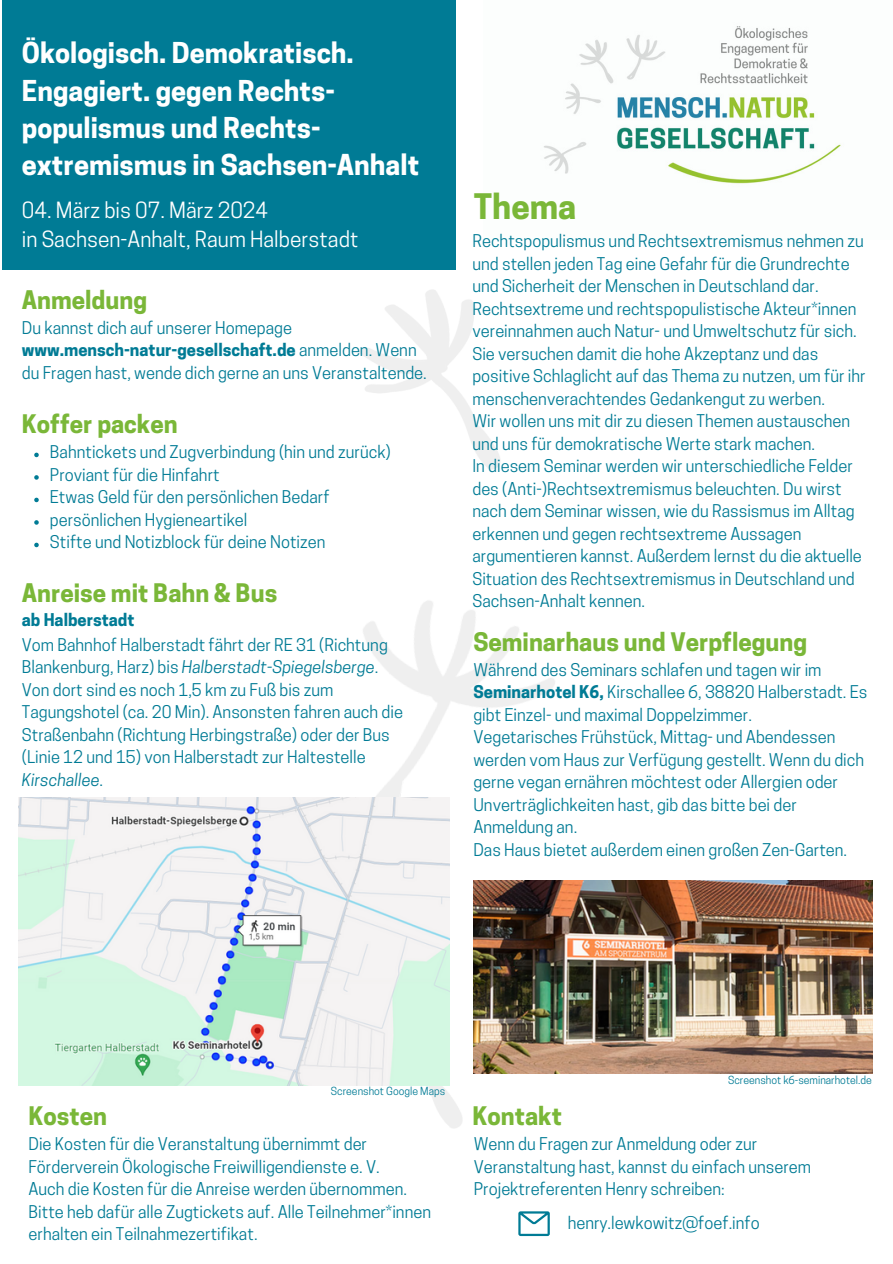
<style>
.page{position:relative;width:893px;height:1264px;background:#fff}
.page>*{position:absolute;margin:0;border:0;box-sizing:border-box;transform-origin:0 0}
.t1{font:700 33px "Cooper Hewitt";color:#7ab738}
.t2{font:700 27px/37.2px "Cooper Hewitt";color:#fff}
.t3{font:700 24px "Cooper Hewitt";color:#7ab738}
.t4{font:21px/29.2px "Cooper Hewitt";color:#fff}
.t5{font:16.5px/22.5px "Cooper Hewitt";color:#007b95}
.t6{font:700 16.5px "Cooper Hewitt";color:#007b95}
.t7{font:10.5px "Cooper Hewitt";color:#007b95}
.s1{font-weight:700}
.s2{font-style:italic}
</style>
<div class="page">
<div style="left:2px;top:0;width:453px;height:269px;background:#007b95"></div>
<img style="left:544px;top:26px;width:297px;height:158px">
<svg style="left:518px;top:1211px;width:31px;height:24px"></svg>
<img style="left:311px;top:930px;width:167px;height:198px">
<img style="left:18px;top:797px;width:431px;height:288px">
<img style="left:474px;top:880px;width:398px;height:193px">
<svg style="left:34px;top:452px;width:5px;height:5px"></svg>
<svg style="left:34px;top:475px;width:5px;height:4px"></svg>
<svg style="left:34px;top:497px;width:5px;height:5px"></svg>
<svg style="left:34px;top:520px;width:5px;height:4px"></svg>
<svg style="left:34px;top:542px;width:5px;height:5px"></svg>
<h3 class="t2" style="left:22px;top:38px;width:399px">Ökologisch. Demokratisch.<br>Engagiert. gegen Rechts&shy;populismus und Rechts&shy;extremismus in Sachsen-Anhalt</h3>
<h5 class="t4" style="left:22px;top:198px;width:338px">04. März bis 07. März 2024<br>in Sachsen-Anhalt, Raum Halberstadt</h5>
<p class="t3" style="left:22px;top:291px;width:127px">Anmeldung</p>
<p class="t5" style="left:22px;top:318px;width:406px">Du kannst dich auf unserer Homepage <span class="s1">www.mensch-natur-gesellschaft.de</span> anmelden. Wenn du Fragen hast, wende dich gerne an uns Veranstaltende.</p>
<p class="t3" style="left:22px;top:415px;width:157px">Koffer packen</p>
<h1 class="t5" style="left:50px;top:443px;width:342px">Bahntickets und Zugverbindung (hin und zurück)</h1>
<h5 class="t5" style="left:50px;top:465px;width:171px">Proviant für die Hinfahrt</h5>
<p class="t5" style="left:50px;top:488px;width:281px">Etwas Geld für den persönlichen Bedarf</p>
<h3 class="t5" style="left:50px;top:510px;width:199px">persönlichen Hygieneartikel</h3>
<h5 class="t5" style="left:50px;top:533px;width:277px">Stifte und Notizblock für deine Notizen</h5>
<h3 class="t3" style="left:22px;top:583px;width:257px">Anreise mit Bahn &amp; Bus</h3>
<h5 class="t6" style="left:22px;top:613px;width:114px">ab Halberstadt</h5>
<p class="t1" style="left:474px;top:194px;width:104px">Thema</p>
<h3 class="t5" style="left:472px;top:232px;width:395px">Rechtspopulismus und Rechtsextremismus nehmen zu und stellen jeden Tag eine Gefahr für die Grundrechte und Sicherheit der Menschen in Deutschland dar.<br>Rechtsextreme und rechtspopulistische Akteur*innen vereinnahmen auch Natur- und Umweltschutz für sich.<br>Sie versuchen damit die hohe Akzeptanz und das positive Schlaglicht auf das Thema zu nutzen, um für ihr menschenverachtendes Gedankengut zu werben.<br>Wir wollen uns mit dir zu diesen Themen austauschen und uns für demokratische Werte stark machen.<br>In diesem Seminar werden wir unterschiedliche Felder des (Anti-)Rechtsextremismus beleuchten. Du wirst nach dem Seminar wissen, wie du Rassismus im Alltag erkennen und gegen rechtsextreme Aussagen argumentieren kannst. Außerdem lernst du die aktuelle Situation des Rechtsextremismus in Deutschland und Sachsen-Anhalt kennen.</h3>
<h5 class="t5" style="left:22px;top:635px;width:382px">Vom Bahnhof Halberstadt fährt der RE 31 (Richtung Blankenburg, Harz) bis <span class="s2">Halberstadt-Spiegelsberge</span>.<br>Von dort sind es noch 1,5 km zu Fuß bis zum Tagungshotel (ca. 20 Min). Ansonsten fahren auch die Straßenbahn (Richtung Herbingstraße) oder der Bus (Linie 12 und 15) von Halberstadt zur Haltestelle <span class="s2">Kirschallee</span>.</h5>
<h5 class="t3" style="left:473px;top:632px;width:335px">Seminarhaus und Verpflegung</h5>
<h3 class="t5" style="left:473px;top:660px;width:395px">Während des Seminars schlafen und tagen wir im <span class="s1">Seminarhotel K6,</span> Kirschallee 6, 38820 Halberstadt. Es gibt Einzel- und maximal Doppelzimmer.<br>Vegetarisches Frühstück, Mittag- und Abendessen werden vom Haus zur Verfügung gestellt. Wenn du dich gerne vegan ernähren möchtest oder Allergien oder Unverträglichkeiten hast, gib das bitte bei der Anmeldung an.<br>Das Haus bietet außerdem einen großen Zen-Garten.</h3>
<h3 class="t3" style="left:29px;top:1107px;width:80px">Kosten</h3>
<p class="t7" style="left:331px;top:1087px;width:116px">Screenshot Google Maps</p>
<p class="t3" style="left:472px;top:1107px;width:91px">Kontakt</p>
<p class="t7" style="left:728px;top:1075px;width:145px">Screenshot k6-seminarhotel.de</p>
<p class="t5" style="left:29px;top:1134px;width:404px">Die Kosten für die Veranstaltung übernimmt der Förderverein Ökologische Freiwilligendienste e. V.<br>Auch die Kosten für die Anreise werden übernommen.<br>Bitte heb dafür alle Zugtickets auf. Alle Teilnehmer*innen erhalten ein Teilnahmezertifikat.</p>
<p class="t5" style="left:474px;top:1134px;width:339px">Wenn du Fragen zur Anmeldung oder zur<br>Veranstaltung hast, kannst du einfach unserem<br>Projektreferenten Henry schreiben:</p>
<p class="t5" style="left:567px;top:1213px;width:193px">henry.lewkowitz@foef.info</p>
</div>
